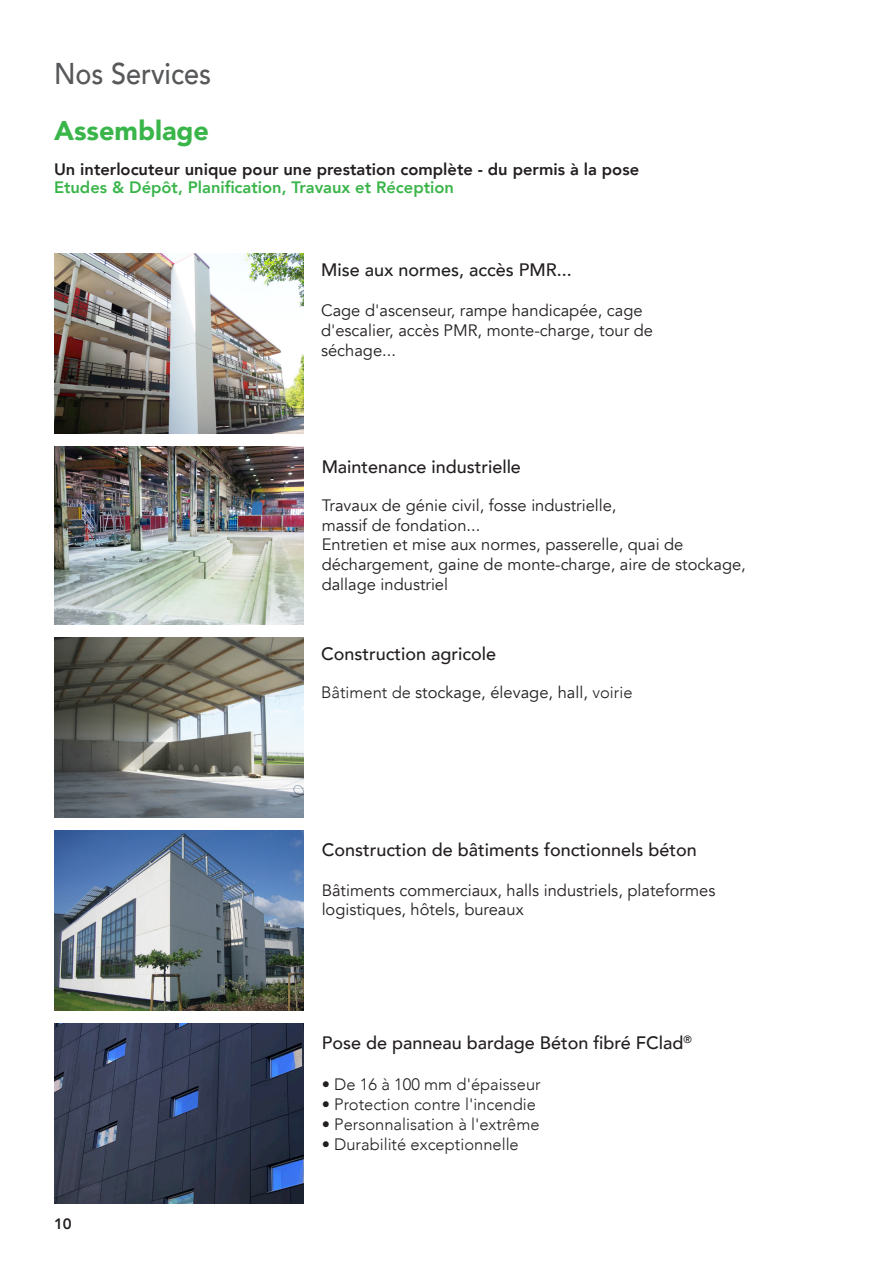
<style>
.page{position:relative;width:893px;height:1263px;background:#fff}
.page>*{position:absolute;margin:0;border:0;box-sizing:border-box;transform-origin:0 0}
.t1{font:500 30px "Avenir";color:#57585a;scale:.9 1}
.t2{font:900 27px "Avenir";color:#3ab54a}
.t3{font:500 18px "Avenir";color:#231f20}
.t4{font:16.5px/19.8px "Avenir";color:#231f20}
.t5{font:300 16.5px "Avenir";color:#231f20}
.t6{font:800 16.5px "Avenir";color:#231f20}
.t7{font:800 16.5px "Avenir";color:#3ab54a}
.t8{font:800 15px "Avenir";color:#231f20}
.s1{font-weight:300}
</style>
<div class="page">
<img style="left:54px;top:638px;width:250px;height:179px">
<img style="left:54px;top:254px;width:250px;height:179px">
<img style="left:54px;top:831px;width:250px;height:179px">
<img style="left:54px;top:1023px;width:250px;height:180px">
<img style="left:54px;top:447px;width:250px;height:178px">
<p class="t1" style="left:54px;top:48px;width:176px">Nos Services</p>
<p class="t2" style="left:54px;top:107px;width:157px">Assemblage</p>
<p class="t6" style="left:54px;top:156px;width:587px">Un interlocuteur unique pour une prestation complète - du permis à la pose</p>
<p class="t7" style="left:54px;top:174px;width:402px">Etudes &amp; Dépôt, Planification, Travaux et Réception</p>
<p class="t3" style="left:321px;top:254px;width:252px">Mise aux normes, accès PMR...</p>
<p class="t4" style="left:321px;top:301px;width:333px">Cage d'ascenseur, rampe handicapée, cage d'escalier, accès PMR, monte-charge, tour de séchage...</p>
<p class="t3" style="left:322px;top:451px;width:201px">Maintenance industrielle</p>
<p class="t4" style="left:322px;top:495px;width:296px">Travaux de génie civil, fosse industrielle,</p>
<p class="t4" style="left:322px;top:515px;width:160px">massif de fondation...</p>
<p class="t4" style="left:322px;top:535px;width:426px">Entretien et mise aux normes, passerelle, quai de déchargement, gaine de monte-charge, aire de stockage, dallage industriel</p>
<p class="t3" style="left:321px;top:638px;width:177px">Construction agricole</p>
<p class="t4" style="left:321px;top:683px;width:313px"><span class="s1">Bâtiment de</span> stockage, élevage, hall, <span class="s1">voirie</span></p>
<p class="t3" style="left:322px;top:834px;width:377px">Construction de bâtiments fonctionnels béton</p>
<p class="t4" style="left:322px;top:880px;width:395px">Bâtiments commerciaux, halls industriels, plateformes logistiques, hôtels, bureaux</p>
<p class="t8" style="left:54px;top:1212px;width:19px">10</p>
<p class="t3" style="left:322px;top:1027px;width:372px">Pose de panneau bardage Béton fibré FClad<sup>®</sup></p>
<p class="t5" style="left:322px;top:1075px;width:221px">• De 16 à 100 mm d'épaisseur</p>
<p class="t5" style="left:322px;top:1094px;width:216px">• Protection contre l'incendie</p>
<p class="t5" style="left:322px;top:1114px;width:220px">• Personnalisation à l'extrême</p>
<p class="t5" style="left:322px;top:1134px;width:199px">• Durabilité exceptionnelle</p>
</div>
